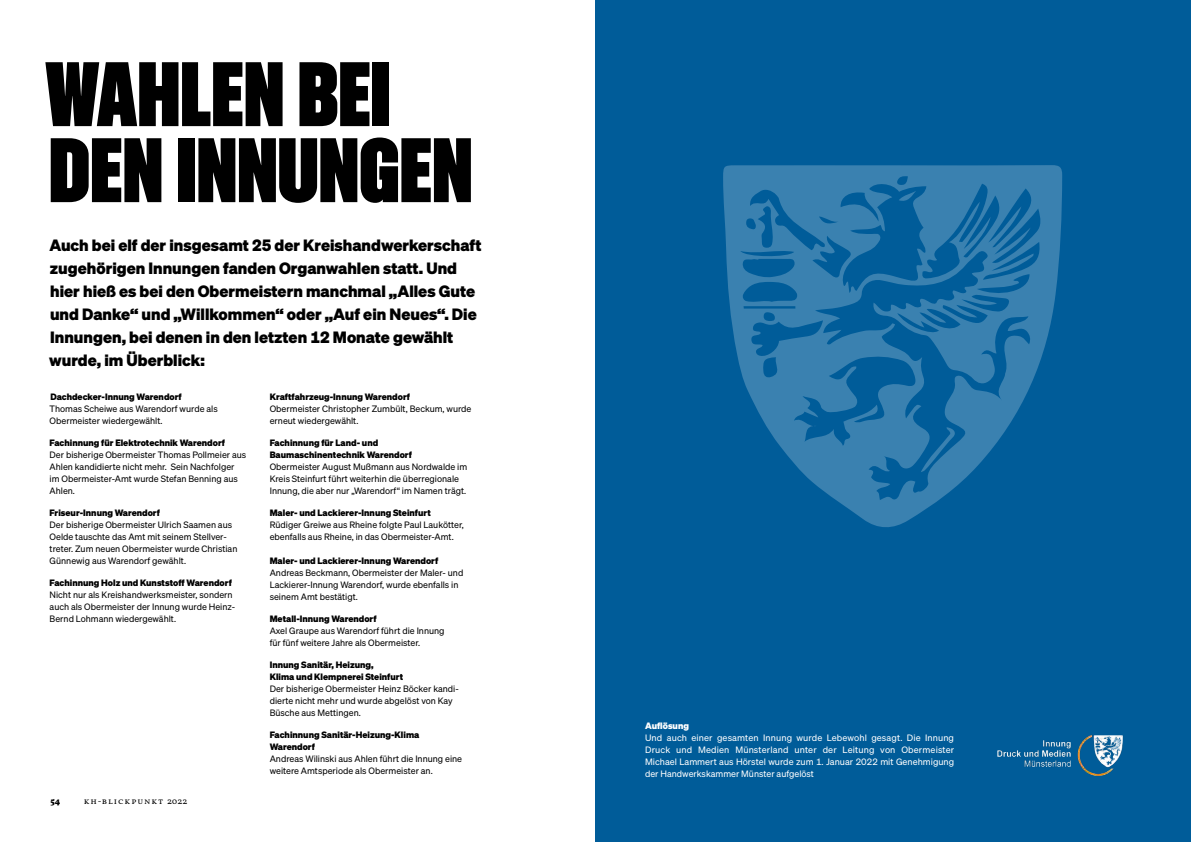
<style>
.page{position:relative;width:1191px;height:842px;background:#fff}
.page>*{position:absolute;margin:0;border:0;box-sizing:border-box;transform-origin:0 0}
.t1{font:89px/76px "Sohne Schmal Extrafett";color:#000}
.t2{font:700 16px/23px "Sohne";color:#000}
.t3{font:9px/12px "Sohne Buch";color:#000}
.t4{font:700 9px/12px "Sohne";color:#000}
.t5{font:9px/12px "Sohne Buch";color:#fff;text-align:justify}
.t6{font:9px "Vollkorn";letter-spacing:.1em;color:#000}
.t7{font:700 9px "Sohne";color:#fff}
.t8{font:900 9px "Vollkorn";color:#000}
</style>
<div class="page">
<div style="left:595px;top:0;width:596px;height:842px;background:#005c99"></div>
<img style="left:997px;top:735px;width:126px;height:41px">
<svg style="left:723px;top:165px;width:339px;height:362px;fill:#3a81b0"></svg>
<svg style="left:920px;top:427px;width:37px;height:45px"></svg>
<svg style="left:898px;top:191px;width:18px;height:12px"></svg>
<h1 class="t1" style="left:45px;top:55px;width:429px">WAHLEN BEI<br>DEN INNUNGEN</h1>
<p class="t2" style="left:49px;top:233px;width:434px">Auch bei elf der insgesamt 25 der Kreishandwerkerschaft zugehörigen Innungen fanden Organwahlen statt. Und hier hieß es bei den Obermeistern manchmal „Alles Gute und Danke“ und „Willkommen“ oder „Auf ein Neues“. Die Innungen, bei denen in den letzten 12 Monate gewählt wurde, im Überblick:</p>
<p class="t4" style="left:50px;top:390px;width:133px">Dachdecker-Innung Warendorf</p>
<p class="t3" style="left:50px;top:402px;width:170px">Thomas Scheiwe aus Warendorf wurde als<br>Obermeister wiedergewählt.</p>
<p class="t4" style="left:50px;top:436px;width:177px">Fachinnung für Elektrotechnik Warendorf</p>
<p class="t3" style="left:50px;top:448px;width:198px">Der bisherige Obermeister Thomas Pollmeier aus Ahlen kandidierte nicht mehr. Sein Nachfolger im Obermeister-Amt wurde Stefan Benning aus Ahlen.</p>
<p class="t4" style="left:50px;top:506px;width:112px">Friseur-Innung Warendorf</p>
<p class="t3" style="left:50px;top:518px;width:189px">Der bisherige Obermeister Ulrich Saamen aus Oelde tauschte das Amt mit seinem Stellver&shy;treter. Zum neuen Obermeister wurde Christian Günnewig aus Warendorf gewählt.</p>
<p class="t4" style="left:50px;top:576px;width:184px">Fachinnung Holz und Kunststoff Warendorf</p>
<p class="t3" style="left:50px;top:588px;width:187px">Nicht nur als Kreishandwerksmeister, sondern auch als Obermeister der Innung wurde Heinz-<br>Bernd Lohmann wiedergewählt.</p>
<p class="t8" style="left:51px;top:794px;width:11px">54</p>
<p class="t6" style="left:84px;top:794px;width:105px">kh-blickpunkt 2022</p>
<p class="t4" style="left:270px;top:390px;width:142px">Kraftfahrzeug-Innung Warendorf</p>
<p class="t3" style="left:270px;top:402px;width:203px">Obermeister Christopher Zumbült, Beckum, wurde erneut wiedergewählt.</p>
<p class="t4" style="left:270px;top:436px;width:144px">Fachinnung für Land- und<br>Baumaschinentechnik Warendorf</p>
<p class="t3" style="left:270px;top:460px;width:199px">Obermeister August Mußmann aus Nordwalde im<br>Kreis Steinfurt führt weiterhin die überregionale<br>Innung, die aber nur „Warendorf“ im Namen trägt.</p>
<p class="t4" style="left:270px;top:506px;width:163px">Maler- und Lackierer-Innung Steinfurt</p>
<p class="t3" style="left:270px;top:518px;width:195px">Rüdiger Greiwe aus Rheine folgte Paul Laukötter, ebenfalls aus Rheine, in das Obermeister-Amt.</p>
<p class="t4" style="left:270px;top:554px;width:170px">Maler- und Lackierer-Innung Warendorf</p>
<p class="t3" style="left:270px;top:566px;width:195px">Andreas Beckmann, Obermeister der Maler- und<br>Lackierer-Innung Warendorf, wurde ebenfalls in seinem Amt bestätigt.</p>
<p class="t4" style="left:270px;top:612px;width:108px">Metall-Innung Warendorf</p>
<p class="t3" style="left:270px;top:624px;width:176px">Axel Graupe aus Warendorf führt die Innung für fünf weitere Jahre als Obermeister.</p>
<p class="t4" style="left:270px;top:658px;width:135px">Innung Sanitär, Heizung,<br>Klima und Klempnerei Steinfurt</p>
<p class="t3" style="left:270px;top:682px;width:190px">Der bisherige Obermeister Heinz Böcker kandi&shy;dierte nicht mehr und wurde abgelöst von Kay<br>Büsche aus Mettingen.</p>
<p class="t4" style="left:270px;top:728px;width:151px">Fachinnung Sanitär-Heizung-Klima<br>Warendorf</p>
<p class="t3" style="left:270px;top:752px;width:194px">Andreas Wilinski aus Ahlen führt die Innung eine weitere Amtsperiode als Obermeister an.</p>
<p class="t7" style="left:645px;top:720px;width:45px">Auflösung</p>
<p class="t5" style="left:645px;top:731px;width:311px">Und auch einer gesamten Innung wurde Lebewohl gesagt. Die Innung Druck und Medien Münsterland unter der Leitung von Obermeister Michael Lammert aus Hörstel wurde zum 1. Januar 2022 mit Genehmigung der Handwerkskammer Münster aufgelöst</p>
</div>
